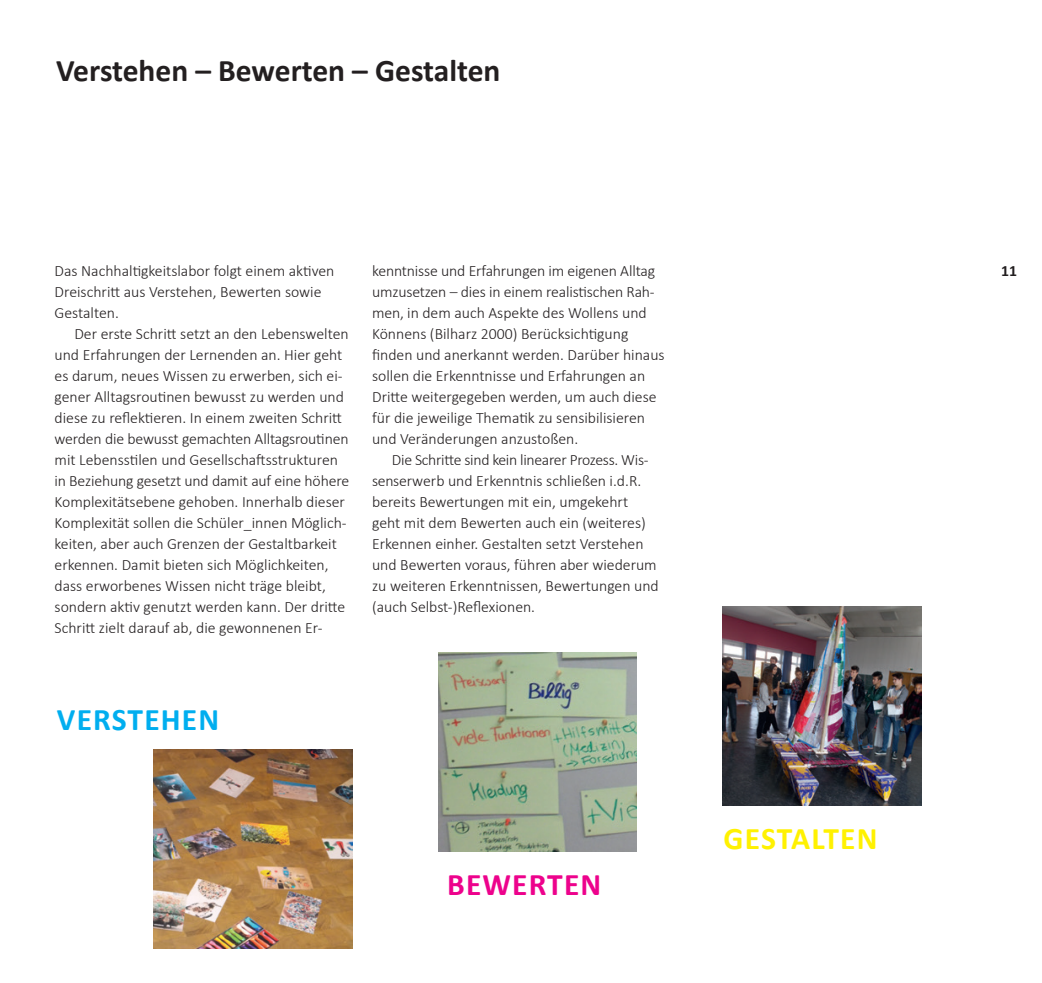
<style>
.page{position:relative;width:1042px;height:983px;background:#fff}
.page>*{position:absolute;margin:0;border:0;box-sizing:border-box;transform-origin:0 0}
.t1{font:700 31.5px "Calibri";color:#231f20}
.t2{font:700 31.5px "Calibri";letter-spacing:.035em;color:#00aeef}
.t3{font:700 31.5px "Calibri";letter-spacing:.03em;color:#fff101}
.t4{font:700 31.5px "Calibri";letter-spacing:.035em;color:#ed028c}
.t5{font:300 15.75px/21px "Calibri";color:#231f20}
.t6{font:700 15.75px "Calibri";color:#231f20}
</style>
<div class="page">
<img style="left:154px;top:749px;width:198px;height:199px">
<img style="left:438px;top:652px;width:199px;height:199px">
<img style="left:723px;top:606px;width:198px;height:199px">
<h1 class="t1" style="left:56px;top:50px;width:446px">Verstehen – Bewerten – Gestalten</h1>
<p class="t5" style="left:372px;top:259px;width:294px">kenntnisse und Erfahrungen im eigenen Alltag umzusetzen – dies in einem realistischen Rah&shy;men, in dem auch Aspekte des Wollens und Könnens (Bilharz 2000) Berücksichtigung finden und anerkannt werden. Darüber hinaus sollen die Erkenntnisse und Erfahrungen an Dritte weitergegeben werden, um auch diese für die jeweilige Thematik zu sensibilisieren und Veränderungen anzustoßen.</p>
<p class="t5" style="left:372px;top:448px;width:288px;text-indent:20px">Die Schritte sind kein linearer Prozess. Wis&shy;senserwerb und Erkenntnis schließen i.d.R. bereits Bewertungen mit ein, umgekehrt geht mit dem Bewerten auch ein (weiteres)<br>Erkennen einher. Gestalten setzt Verstehen und Bewerten voraus, führen aber wiederum zu weiteren Erkenntnissen, Bewertungen und (auch Selbst-)Reflexionen.</p>
<p class="t5" style="left:55px;top:259px;width:281px">Das Nachhaltigkeitslabor folgt einem aktiven</p>
<p class="t6" style="left:1001px;top:260px;width:17px">11</p>
<p class="t5" style="left:55px;top:280px;width:268px">Dreischritt aus Verstehen, Bewerten sowie<br>Gestalten.</p>
<p class="t5" style="left:55px;top:322px;width:296px;text-indent:20px">Der erste Schritt setzt an den Lebenswelten und Erfahrungen der Lernenden an. Hier geht es darum, neues Wissen zu erwerben, sich ei&shy;gener Alltagsroutinen bewusst zu werden und diese zu reflektieren. In einem zweiten Schritt werden die bewusst gemachten Alltagsroutinen mit Lebensstilen und Gesellschaftsstrukturen in Beziehung gesetzt und damit auf eine höhere Komplexitätsebene gehoben. Innerhalb dieser Komplexität sollen die Schüler_innen Möglich&shy;keiten, aber auch Grenzen der Gestaltbarkeit erkennen. Damit bieten sich Möglichkeiten, dass erworbenes Wissen nicht träge bleibt, sondern aktiv genutzt werden kann. Der dritte Schritt zielt darauf ab, die gewonnenen Er-</p>
<h1 class="t2" style="left:57px;top:699px;width:164px">VERSTEHEN</h1>
<h1 class="t4" style="left:447px;top:864px;width:156px">BEWERTEN</h1>
<h1 class="t3" style="left:723px;top:818px;width:155px">GESTALTEN</h1>
</div>
